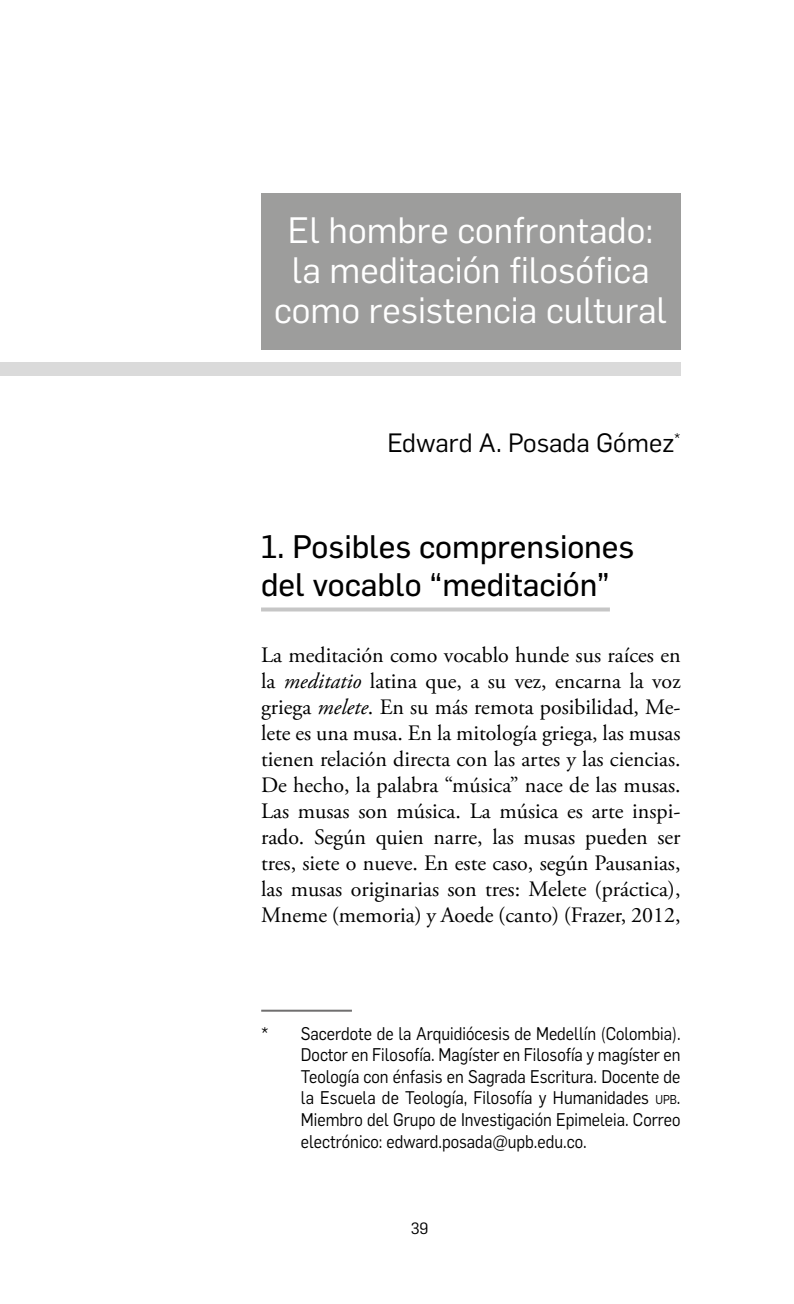
<style>
.page{position:relative;width:794px;height:1304px;background:#fff}
.page>*{position:absolute;margin:0;border:0;box-sizing:border-box;transform-origin:0 0}
.t1{font:36px/40px "Flama";color:#fff;text-align:center}
.t2{font:32px/38.4px "Flama Basic";color:#000}
.t3{font:26px "Flama";color:#000}
.t4{font:22px/26px "Adobe Garamond Pro";color:#000;text-align:justify}
.t5{font:18px/21.6px "Flama";color:#000;text-align:justify}
.t6{font:16px "Flama";color:#000}
.s1{font-style:italic}
.s2{font-size:12.6px}
</style>
<div class="page">
<svg style="left:261px;top:607px;width:349px;height:4px"></svg>
<div style="left:261px;top:194px;width:419px;height:156px;background:#9d9d9c"></div>
<div style="left:0;top:363px;width:680px;height:13px;background:#dadada"></div>
<hr style="left:261px;top:1010px;width:91px;height:2px;background:#706f6f">
<h1 class="t1" style="left:274px;top:208px;width:394px">El hombre confrontado: la meditación filosófica como resistencia cultural</h1>
<p class="t3" style="left:387px;top:425px;width:295px">Edward A. Posada Gómez<sup>*</sup></p>
<h2 class="t2" style="left:261px;top:525px;width:375px">1. Posibles comprensiones del vocablo “meditación”</h2>
<p class="t4" style="left:261px;top:643px;width:421px">La meditación como vocablo hunde sus raíces en la <span class="s1">meditatio</span> latina que, a su vez, encarna la voz griega <span class="s1">melete</span>. En su más remota posibilidad, Me&shy;lete es una musa. En la mitología griega, las musas tienen relación directa con las artes y las ciencias.<br>De hecho, la palabra “música” nace de las musas.<br>Las musas son música. La música es arte inspi&shy;rado. Según quien narre, las musas pueden ser tres, siete o nueve. En este caso, según Pausanias, las musas originarias son tres: Melete (práctica), Mneme (memoria) y Aoede (canto) (Frazer, 2012,</p>
<p class="t5" style="left:301px;top:1021px;width:381px;text-indent:-40px">* Sacerdote de la Arquidiócesis de Medellín (Colombia).<br>Doctor en Filosofía. Magíster en Filosofía y magíster en Teología con énfasis en Sagrada Escritura. Docente de la Escuela de Teología, Filosofía y Humanidades <span class="s2">upb</span>.<br>Miembro del Grupo de Investigación Epimeleia. Correo electrónico: edward.posada@upb.edu.co.</p>
<p class="t6" style="left:411px;top:1217px;width:19px">39</p>
</div>
